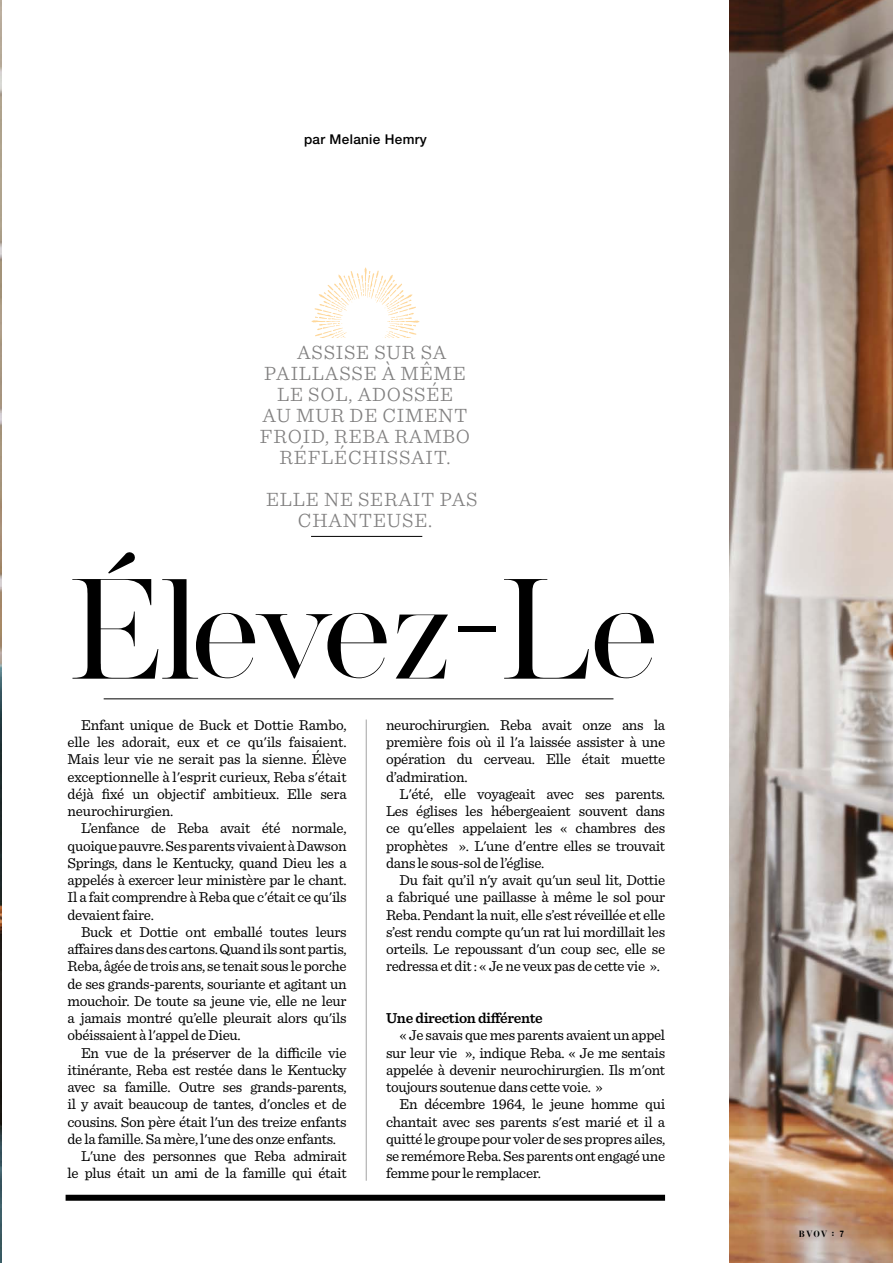
<style>
.page{position:relative;width:893px;height:1263px;background:#fff}
.page>*{position:absolute;margin:0;border:0;box-sizing:border-box;transform-origin:0 0}
.t1{font:124.5px "Silver South Serif";letter-spacing:-.04em;color:#000}
.t2{font:300 20.25px/21px "Sentinel";letter-spacing:.04em;color:#818080}
.t3{font:15px/17.2px "Sentinel";letter-spacing:-.02em;color:#000;text-align:justify}
.t4{font:600 15px "Sentinel";letter-spacing:-.02em;color:#000}
.t5{font:500 13.5px "Helvetica Neue LT Std";letter-spacing:.025em;color:#000}
.t6{font:700 9px "Bauer Bodoni Std";color:#000}
.s1{font-family:"Bauer Bodoni BT";font-weight:900}
.s2{font-family:"Helvetica Neue LT Std"}
</style>
<div class="page">
<img style="left:0;top:0;width:1px;height:1263px">
<div style="left:66px;top:1195px;width:599px;height:6px;background:#000"></div>
<hr style="left:366px;top:719px;width:1px;height:462px;background:#a3a3a3">
<hr style="left:104px;top:698px;width:509px;height:1px;background:#000">
<img style="left:729px;top:0;width:164px;height:1263px">
<svg style="left:311px;top:267px;width:109px;height:71px"></svg>
<hr style="left:311px;top:536px;width:111px;height:1px;background:#000">
<p class="t5" style="left:304px;top:131px;width:124px">par Melanie Hemry</p>
<h2 class="t2" style="left:297px;top:340px;width:151px">ASSISE SUR SA</h2>
<h2 class="t2" style="left:264px;top:361px;width:203px">PAILLASSE À MÊME</h2>
<h2 class="t2" style="left:277px;top:382px;width:178px">LE SOL, ADOSSÉE</h2>
<h2 class="t2" style="left:263px;top:403px;width:206px">AU MUR DE CIMENT</h2>
<h2 class="t2" style="left:260px;top:424px;width:212px">FROID, REBA RAMBO</h2>
<h2 class="t2" style="left:280px;top:445px;width:172px">RÉFLÉCHISSAIT.</h2>
<h2 class="t2" style="left:298px;top:487px;width:181px;text-indent:-32px">ELLE NE SERAIT PAS<br>CHANTEUSE.</h2>
<h1 class="t1" style="left:68px;top:552px;width:593px">Élevez-Le</h1>
<p class="t3" style="left:68px;top:715px;width:281px;text-indent:14px">Enfant unique de Buck et Dottie Rambo, elle les adorait, eux et ce qu'ils faisaient.<br>Mais leur vie ne serait pas la sienne. Élève exceptionnelle à l'esprit curieux, Reba s'était déjà fixé un objectif ambitieux. Elle sera neurochirurgien.</p>
<p class="t3" style="left:68px;top:819px;width:281px;text-indent:14px">L’enfance de Reba avait été normale, quoique pauvre. Ses parents vivaient à Dawson Springs, dans le Kentucky, quand Dieu les a appelés à exercer leur ministère par le chant.<br>Il a fait comprendre à Reba que c'était ce qu'ils devaient faire.</p>
<p class="t3" style="left:68px;top:922px;width:281px;text-indent:14px">Buck et Dottie ont emballé toutes leurs affaires dans des cartons. Quand ils sont partis, Reba, âgée de trois ans, se tenait sous le porche de ses grands-parents, souriante et agitant un mouchoir. De toute sa jeune vie, elle ne leur a jamais montré qu’elle pleurait alors qu'ils obéissaient à l'appel de Dieu.</p>
<p class="t3" style="left:81px;top:1043px;width:267px">En vue de la préserver de la difficile vie</p>
<p class="t3" style="left:68px;top:1060px;width:281px">itinérante, Reba est restée dans le Kentucky</p>
<p class="t3" style="left:68px;top:1077px;width:281px">avec sa famille. Outre ses grands-parents,</p>
<p class="t3" style="left:68px;top:1095px;width:281px">il y avait beaucoup de tantes, d'oncles et de</p>
<p class="t3" style="left:68px;top:1112px;width:281px">cousins. Son père était l'un des treize enfants</p>
<p class="t3" style="left:68px;top:1129px;width:270px">de la famille. Sa mère, l'une des onze enfants.</p>
<p class="t3" style="left:81px;top:1146px;width:267px">L'une des personnes que Reba admirait</p>
<p class="t3" style="left:68px;top:1164px;width:281px">le plus était un ami de la famille qui était</p>
<p class="t3" style="left:386px;top:715px;width:281px">neurochirurgien. Reba avait onze ans la première fois où il l'a laissée assister à une opération du cerveau. Elle était muette d’admiration.</p>
<p class="t3" style="left:386px;top:784px;width:281px;text-indent:14px">L'été, elle voyageait avec ses parents.<br>Les églises les hébergeaient souvent dans ce qu'elles appelaient les « chambres des prophètes ». L'une d'entre elles se trouvait dans le sous-sol de l’église.</p>
<p class="t3" style="left:386px;top:870px;width:281px;text-indent:14px">Du fait qu’il n'y avait qu'un seul lit, Dottie a fabriqué une paillasse à même le sol pour Reba. Pendant la nuit, elle s’est réveillée et elle s’est rendu compte qu'un rat lui mordillait les orteils. Le repoussant d'un coup sec, elle se redressa et dit : « Je ne veux pas de cette vie ».</p>
<p class="t4" style="left:386px;top:1006px;width:158px">Une direction différente</p>
<p class="t3" style="left:386px;top:1026px;width:281px;text-indent:14px">« Je savais que mes parents avaient un appel sur leur vie », indique Reba. « Je me sentais appelée à devenir neurochirurgien. Ils m'ont toujours soutenue dans cette voie. »</p>
<p class="t3" style="left:386px;top:1095px;width:281px;text-indent:14px">En décembre 1964, le jeune homme qui chantait avec ses parents s'est marié et il a quitté le groupe pour voler de ses propres ailes, se remémore Reba. Ses parents ont engagé une femme pour le remplacer.</p>
<p class="t6" style="left:799px;top:1229px;width:47px">BVOV <span class="s1">:</span> <span class="s2">7</span></p>
</div>
